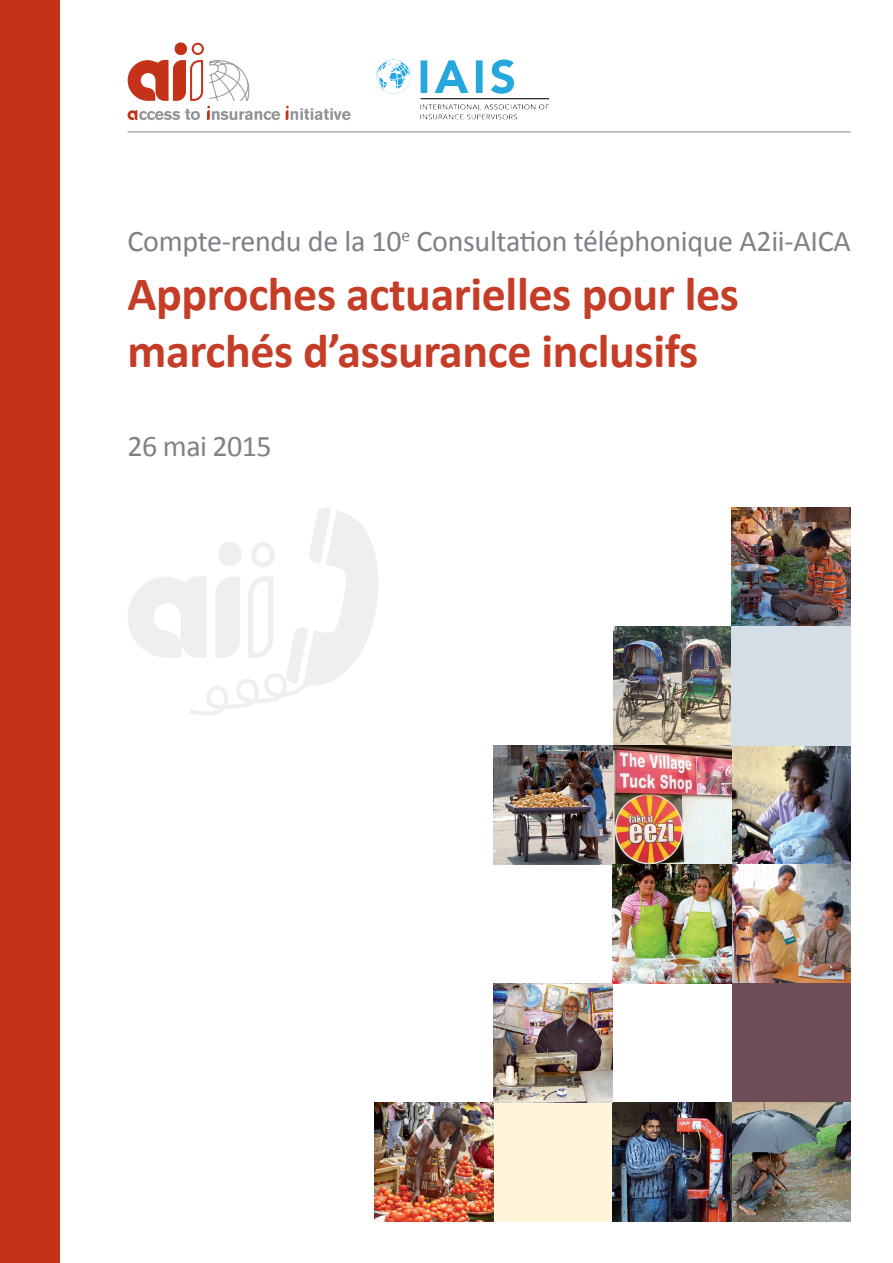
<style>
.page{position:relative;width:893px;height:1263px;background:#fff}
.page>*{position:absolute;margin:0;border:0;box-sizing:border-box;transform-origin:0 0}
.t1{font:700 48px/57.6px "Calibri";letter-spacing:-.01em;color:#c63d27}
.t2{font:30px "Calibri";letter-spacing:-.01em;color:#7b8187}
.t3{font:30px "Calibri";letter-spacing:-.02em;color:#808285}
.s1{color:#808285}
</style>
<div class="page">
<img style="left:491px;top:59px;width:16px;height:27px">
<svg style="left:128px;top:507px;width:250px;height:208px"></svg>
<div style="left:0;top:0;width:60px;height:1263px;background:#c5321a"></div>
<hr style="left:128px;top:131px;width:722px;height:2px;background:#a8a9ad">
<img style="left:613px;top:626px;width:118px;height:119px">
<img style="left:731px;top:745px;width:119px;height:119px">
<div style="left:493px;top:1102px;width:119px;height:119px;background:#fef5db"></div>
<img style="left:731px;top:864px;width:119px;height:119px">
<img style="left:612px;top:745px;width:119px;height:119px">
<div style="left:731px;top:983px;width:119px;height:119px;background:#6d4d57"></div>
<img style="left:731px;top:1102px;width:119px;height:119px">
<img style="left:493px;top:745px;width:119px;height:119px">
<img style="left:731px;top:507px;width:119px;height:119px">
<div style="left:731px;top:626px;width:119px;height:119px;background:#d3dee6"></div>
<img style="left:612px;top:1102px;width:119px;height:119px">
<img style="left:374px;top:1102px;width:119px;height:119px">
<img style="left:612px;top:864px;width:119px;height:119px">
<img style="left:493px;top:983px;width:119px;height:119px">
<svg style="left:286px;top:106px;width:65px;height:14px"></svg>
<svg style="left:128px;top:43px;width:152px;height:77px"></svg>
<p class="t2" style="left:128px;top:222px;width:725px">Compte-rendu de la 10<sup>e</sup> Consultation téléphonique <span class="s1">A2ii-AICA</span></p>
<p class="t1" style="left:128px;top:265px;width:613px">Approches actuarielles pour les marchés d’assurance inclusifs</p>
<p class="t3" style="left:128px;top:427px;width:146px">26 mai 2015</p>
</div>
